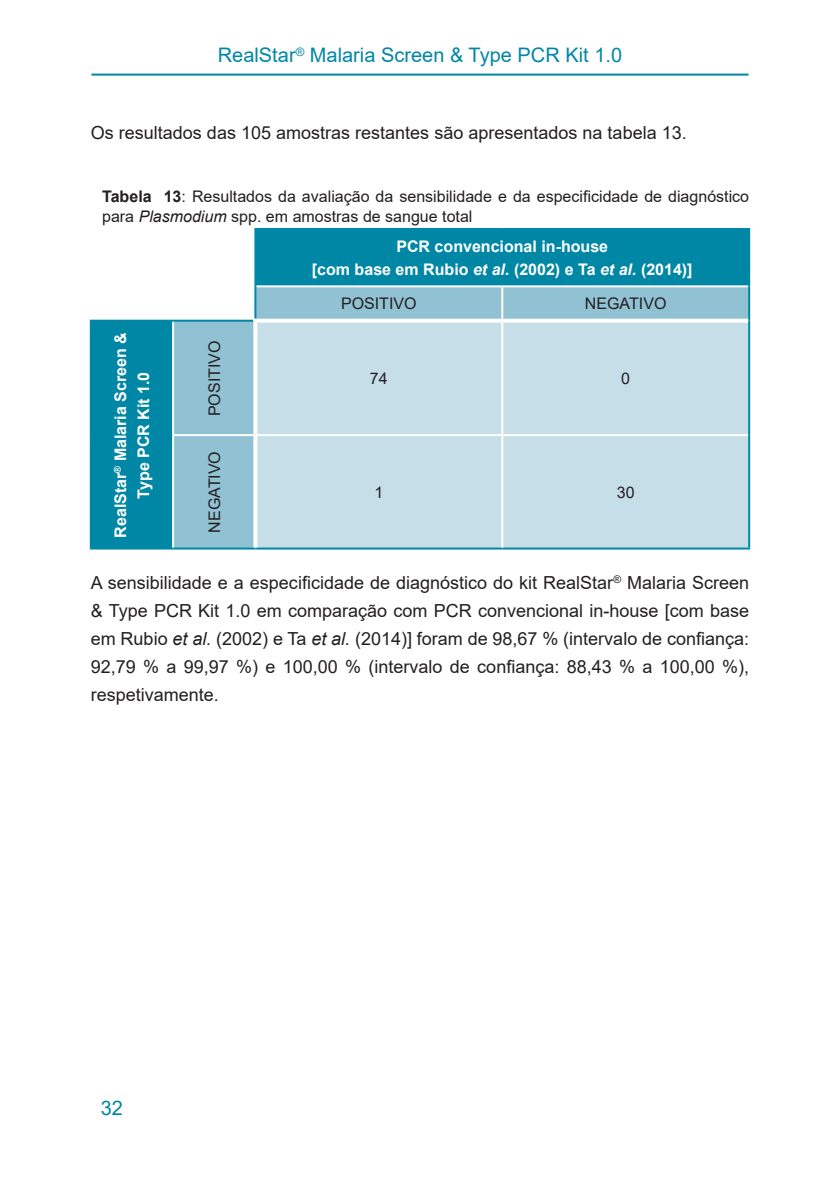
<style>
.page{position:relative;width:840px;height:1191px;background:#fff}
.page>*{position:absolute;margin:0;border:0;box-sizing:border-box;transform-origin:0 0}
.Seitenkopf{font:20px "Arial";color:#0087a6}
.Mengentext{font:18px/28px "Arial";color:#231f20;text-align:justify}
.Titel{font:16px/20px "Arial";color:#231f20}
.Kopfzeile{font:700 16px/23px "Arial";color:#fff;text-align:center}
.Mengentext_zentriert{font:16px "Arial";color:#231f20}
.s1{font-weight:700}
.s2{font-style:italic}
</style>
<div class="page">
<hr style="left:91px;top:74px;width:657px;height:2px;background:#0087a6">
<svg style="left:91px;top:230px;width:656px;height:317px;fill:#0087a6"></svg>
<svg style="left:173px;top:286px;width:574px;height:261px;background:#9ac7d7"></svg>
<div style="left:257px;top:323px;width:490px;height:224px;background:#c6dee8"></div>
<hr style="left:90px;top:547px;width:83px;height:2px;background:#0087a6">
<hr style="left:173px;top:547px;width:82px;height:2px;background:#0087a6">
<hr style="left:255px;top:547px;width:247px;height:2px;background:#0087a6">
<hr style="left:502px;top:547px;width:247px;height:2px;background:#0087a6">
<hr style="left:254px;top:228px;width:248px;height:2px;background:#0087a6">
<hr style="left:254px;top:230px;width:2px;height:56px;background:#0087a6">
<hr style="left:502px;top:228px;width:247px;height:2px;background:#0087a6">
<hr style="left:747px;top:230px;width:2px;height:56px;background:#0087a6">
<hr style="left:90px;top:320px;width:83px;height:2px;background:#0087a6">
<hr style="left:173px;top:320px;width:80px;height:2px;background:#0087a6">
<hr style="left:256px;top:285px;width:246px;height:2px;background:#fff">
<hr style="left:254px;top:286px;width:2px;height:33px;background:#0087a6">
<svg style="left:253px;top:319px;width:249px;height:4px"></svg>
<hr style="left:502px;top:285px;width:245px;height:2px;background:#fff">
<hr style="left:501px;top:287px;width:2px;height:32px;background:#fff">
<hr style="left:172px;top:322px;width:2px;height:112px;background:#fff">
<hr style="left:501px;top:323px;width:2px;height:111px;background:#fff">
<hr style="left:172px;top:434px;width:83px;height:2px;background:#fff">
<hr style="left:172px;top:436px;width:2px;height:111px;background:#fff">
<hr style="left:255px;top:434px;width:247px;height:2px;background:#fff">
<hr style="left:502px;top:434px;width:245px;height:2px;background:#fff">
<hr style="left:501px;top:436px;width:2px;height:111px;background:#fff">
<hr style="left:747px;top:286px;width:2px;height:35px;background:#0087a6">
<hr style="left:90px;top:322px;width:2px;height:113px;background:#0087a6">
<hr style="left:747px;top:321px;width:2px;height:114px;background:#0087a6">
<hr style="left:90px;top:435px;width:2px;height:112px;background:#0087a6">
<hr style="left:747px;top:435px;width:2px;height:112px;background:#0087a6">
<svg style="left:253px;top:323px;width:4px;height:111px"></svg>
<svg style="left:502px;top:319px;width:245px;height:4px"></svg>
<svg style="left:253px;top:436px;width:4px;height:111px"></svg>
<p class="Seitenkopf" style="left:218px;top:41px;width:405px">RealStar<sup>®</sup> Malaria Screen &amp; Type PCR Kit 1.0</p>
<p class="Mengentext" style="left:91px;top:119px;width:597px">Os resultados das 105 amostras restantes são apresentados na tabela 13.</p>
<p class="Titel" style="left:102px;top:187px;width:648px"><span class="s1">Tabela 13</span>: Resultados da avaliação da sensibilidade e da especificidade de diagnóstico para <span class="s2">Plasmodium</span> spp. em amostras de sangue total</p>
<p class="Kopfzeile" style="left:312px;top:235px;width:382px">PCR convencional in-house<br>[com base em Rubio <span class="s2">et al.</span> (2002) e Ta <span class="s2">et al.</span> (2014)]</p>
<p class="Mengentext_zentriert" style="left:341px;top:293px;width:77px">POSITIVO</p>
<p class="Mengentext_zentriert" style="left:584px;top:293px;width:83px">NEGATIVO</p>
<p class="Kopfzeile" style="left:109px;top:538px;width:207px;rotate:-90deg">RealStar<sup>®</sup> Malaria Screen &amp;<br>Type PCR Kit 1.0</p>
<p class="Mengentext_zentriert" style="left:203px;top:416px;width:77px;rotate:-90deg">POSITIVO</p>
<p class="Mengentext_zentriert" style="left:370px;top:367px;width:19px">74</p>
<p class="Mengentext_zentriert" style="left:621px;top:367px;width:10px">0</p>
<p class="Mengentext_zentriert" style="left:203px;top:532px;width:83px;rotate:-90deg">NEGATIVO</p>
<p class="Mengentext_zentriert" style="left:374px;top:481px;width:10px">1</p>
<p class="Mengentext_zentriert" style="left:616px;top:481px;width:19px">30</p>
<p class="Mengentext" style="left:91px;top:568px;width:659px">A sensibilidade e a especificidade de diagnóstico do kit RealStar<sup>®</sup> Malaria Screen &amp; Type PCR Kit 1.0 em comparação com PCR convencional in-house [com base em Rubio <span class="s2">et al.</span> (2002) e Ta <span class="s2">et al.</span> (2014)] foram de 98,67 % (intervalo de confiança:<br>92,79 % a 99,97 %) e 100,00 % (intervalo de confiança: 88,43 % a 100,00 %), respetivamente.</p>
<p class="Seitenkopf" style="left:101px;top:1094px;width:24px">32</p>
</div>
